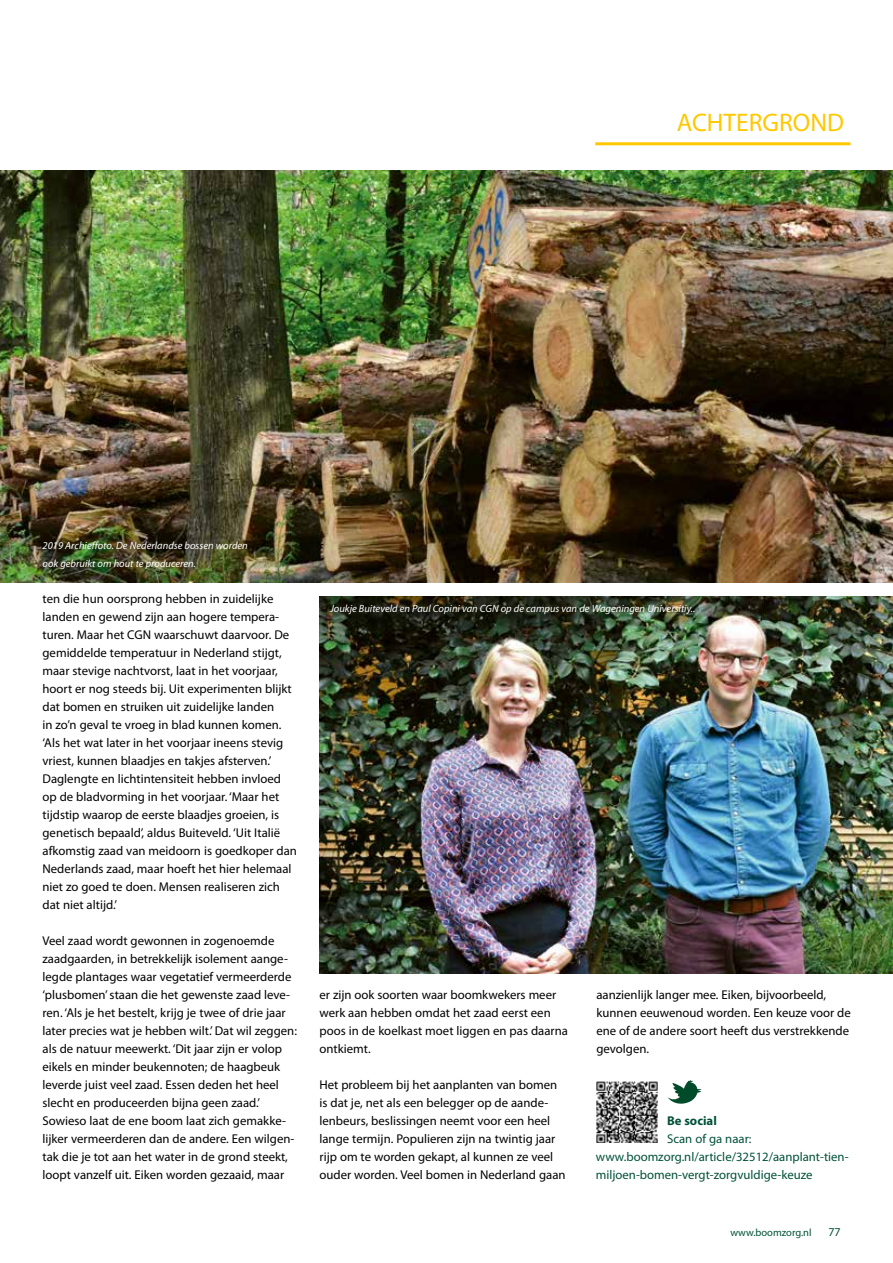
<style>
.page{position:relative;width:893px;height:1263px;background:#fff}
.page>*{position:absolute;margin:0;border:0;box-sizing:border-box;transform-origin:0 0}
.t1{font:25.5px "Myriad Pro";color:#fec800}
.t2{font:12.75px/18px "Myriad Pro";color:#000}
.t3{font:12.75px/18px "Myriad Pro";color:#005139}
.t4{font:700 12.75px "Myriad Pro";color:#005139}
.t5{font:12px "Myriad Pro";color:#005139}
.t6{font:italic 10.5px/18px "Myriad Pro";color:#fff}
.t7{font:10.5px "Myriad Pro";color:#005139}
</style>
<div class="page">
<hr style="left:595px;top:142px;width:255px;height:3px;background:#fec800">
<img style="left:0;top:170px;width:893px;height:413px">
<img style="left:319px;top:597px;width:574px;height:377px">
<img style="left:596px;top:1081px;width:62px;height:61px">
<svg style="left:668px;top:1080px;width:33px;height:24px"></svg>
<h1 class="t1" style="left:677px;top:107px;width:169px">ACHTERGROND</h1>
<p class="t6" style="left:43px;top:536px;width:207px">2019 Archieffoto. De Nederlandse bossen worden ook gebruikt om hout te produceren.</p>
<p class="t2" style="left:43px;top:590px;width:256px">ten die hun oorsprong hebben in zuidelijke landen en gewend zijn aan hogere tempera&shy;turen. Maar het CGN waarschuwt daarvoor. De gemiddelde temperatuur in Nederland stijgt, maar stevige nachtvorst, laat in het voorjaar, hoort er nog steeds bij. Uit experimenten blijkt dat bomen en struiken uit zuidelijke landen<br>in zo’n geval te vroeg in blad kunnen komen. ‘Als het wat later in het voorjaar ineens stevig vriest, kunnen blaadjes en takjes afsterven.’ Daglengte en lichtintensiteit hebben invloed op de bladvorming in het voorjaar. ‘Maar het tijdstip waarop de eerste blaadjes groeien, is genetisch bepaald’, aldus Buiteveld. ‘Uit Italië afkomstig zaad van meidoorn is goedkoper dan Nederlands zaad, maar hoeft het hier helemaal niet zo goed te doen. Mensen realiseren zich dat niet altijd.’</p>
<p class="t2" style="left:43px;top:932px;width:256px">Veel zaad wordt gewonnen in zogenoemde zaadgaarden, in betrekkelijk isolement aange&shy;legde plantages waar vegetatief vermeerderde ‘plusbomen’ staan die het gewenste zaad leve&shy;ren. ‘Als je het bestelt, krijg je twee of drie jaar later precies wat je hebben wilt.’ Dat wil zeggen: als de natuur meewerkt. ‘Dit jaar zijn er volop eikels en minder beukennoten; de haagbeuk leverde juist veel zaad. Essen deden het heel slecht en produceerden bijna geen zaad.’ Sowieso laat de ene boom laat zich gemakke&shy;lijker vermeerderen dan de andere. Een wilgen&shy;tak die je tot aan het water in de grond steekt, loopt vanzelf uit. Eiken worden gezaaid, maar</p>
<p class="t6" style="left:330px;top:599px;width:367px">Joukje Buiteveld en Paul Copini van CGN op de campus van de Wageningen Universitiy..</p>
<p class="t2" style="left:319px;top:986px;width:250px">er zijn ook soorten waar boomkwekers meer werk aan hebben omdat het zaad eerst een poos in de koelkast moet liggen en pas daarna ontkiemt.</p>
<p class="t2" style="left:319px;top:1076px;width:248px">Het probleem bij het aanplanten van bomen is dat je, net als een belegger op de aande&shy;lenbeurs, beslissingen neemt voor een heel lange termijn. Populieren zijn na twintig jaar rijp om te worden gekapt, al kunnen ze veel ouder worden. Veel bomen in Nederland gaan</p>
<p class="t2" style="left:596px;top:986px;width:256px">aanzienlijk langer mee. Eiken, bijvoorbeeld, kunnen eeuwenoud worden. Een keuze voor de ene of de andere soort heeft dus verstrekkende gevolgen.</p>
<p class="t4" style="left:667px;top:1112px;width:51px">Be social</p>
<p class="t3" style="left:596px;top:1130px;width:254px;text-indent:71px">Scan of ga naar: www.boomzorg.nl/article/32512/aanplant-tien&shy;miljoen-bomen-vergt-zorgvuldige-keuze</p>
<p class="t7" style="left:730px;top:1226px;width:83px">www.boomzorg.nl</p>
<p class="t5" style="left:828px;top:1224px;width:14px">77</p>
</div>
